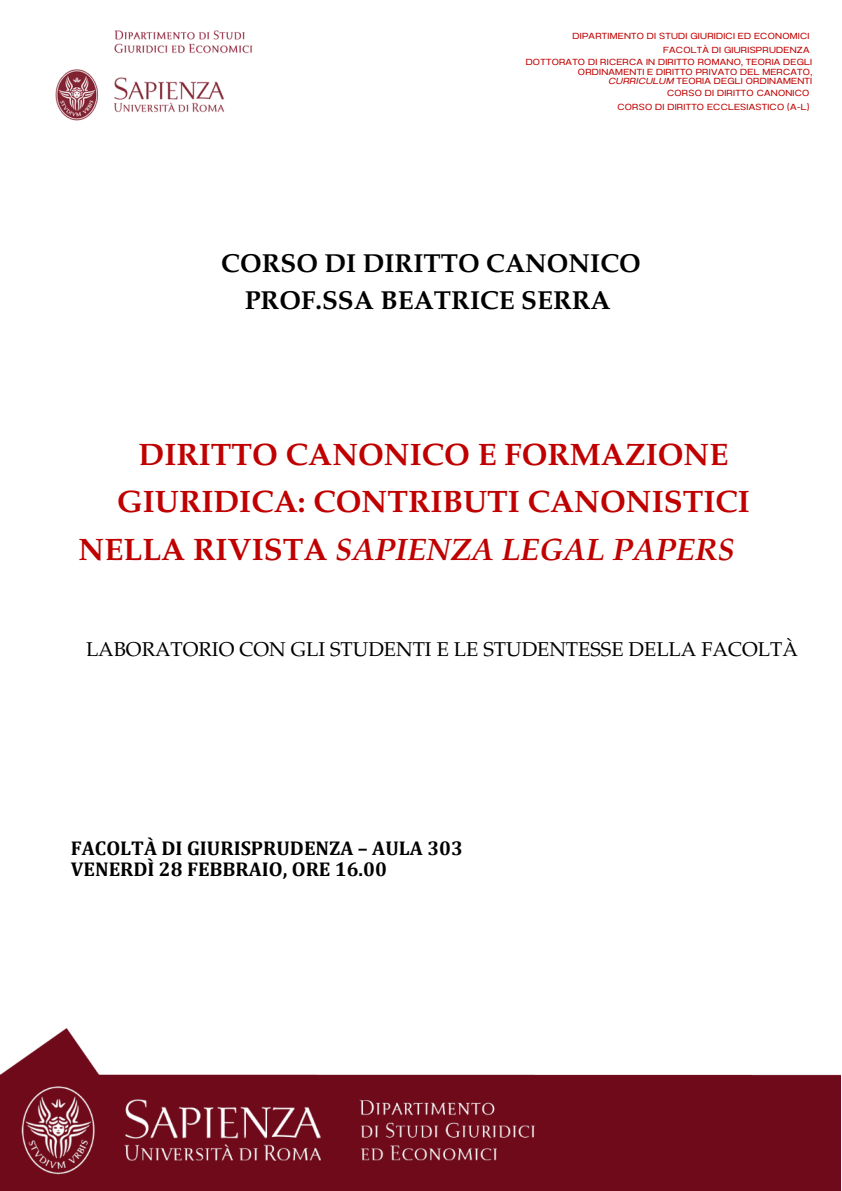
<style>
.page{position:relative;width:842px;height:1191px;background:#fff}
.page>*{position:absolute;margin:0;border:0;box-sizing:border-box;transform-origin:0 0}
.t1{font:700 31px/47.2px "Palatino LT Pro";color:#c00000;text-align:center}
.t2{font:italic 700 31px "Palatino LT Pro";color:#c00000}
.t3{font:700 26px/37.5px "Palatino LT Pro";color:#000;text-align:center}
.t4{font:700 20px/21px "Cambria";color:#000}
.t5{font:20px "Palatino LT Pro";color:#000}
.t6{font:8.8px/9.7px "Anantason Wd 125";letter-spacing:.03em;color:#c00000;text-align:right}
.s1{font-family:"Anantason Wd 125 It"}
.s2{font-style:normal}
</style>
<div class="page">
<img style="left:55px;top:30px;width:198px;height:91px">
<img style="left:1px;top:1028px;width:840px;height:162px">
<p class="t6" style="left:573px;top:32px;width:238px">DIPARTIMENTO DI STUDI GIURIDICI ED ECONOMICI</p>
<h2 class="t6" style="left:663px;top:45px;width:148px">FACOLTÀ DI GIURISPRUDENZA</h2>
<h1 class="t6" style="left:526px;top:57px;width:288px">DOTTORATO DI RICERCA IN DIRITTO ROMANO, TEORIA DEGLI<br>ORDINAMENTI E DIRITTO PRIVATO DEL MERCATO,<br><span class="s1">CURRICULUM</span> TEORIA DEGLI ORDINAMENTI</h1>
<h1 class="t6" style="left:667px;top:88px;width:144px">CORSO DI DIRITTO CANONICO</h1>
<h4 class="t6" style="left:617px;top:102px;width:194px">CORSO DI DIRITTO ECCLESIASTICO (A-L)</h4>
<p class="t3" style="left:221px;top:247px;width:421px">CORSO DI DIRITTO CANONICO<br>PROF.SSA BEATRICE SERRA</p>
<p class="t1" style="left:117px;top:434px;width:634px">DIRITTO CANONICO E FORMAZIONE<br>GIURIDICA: CONTRIBUTI CANONISTICI</p>
<p class="t2" style="left:79px;top:537px;width:658px"><span class="s2">NELLA RIVISTA</span> SAPIENZA LEGAL PAPERS</p>
<p class="t5" style="left:86px;top:641px;width:713px">LABORATORIO CON GLI STUDENTI E LE STUDENTESSE DELLA FACOLTÀ</p>
<p class="t4" style="left:71px;top:836px;width:393px">FACOLTÀ DI GIURISPRUDENZA – AULA 303<br>VENERDÌ 28 FEBBRAIO, ORE 16.00</p>
</div>
